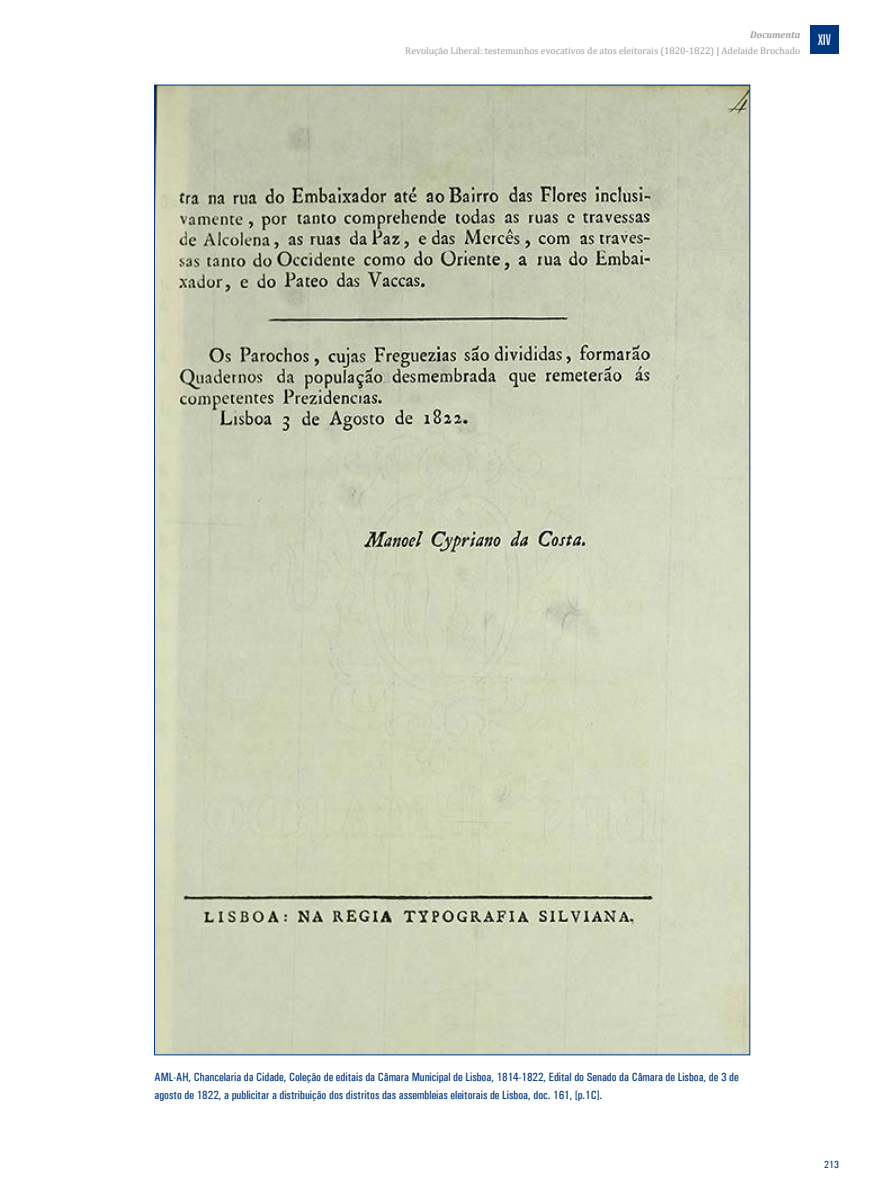
<style>
.page{position:relative;width:893px;height:1191px;background:#fff}
.page>*{position:absolute;margin:0;border:0;box-sizing:border-box;transform-origin:0 0}
.t1{font:extra-condensed 15px "Zurich BT";color:#fff}
.t2{font:500 condensed 12px/18px "Univers";color:#003884}
.t3{font:500 condensed 10.5px "Univers";color:#003884}
.t4{font:9.75px/16.2px "Cambria";color:#9d9d9c;text-align:right}
.s1{font-weight:700;font-style:italic}
.s2{font-weight:700}
</style>
<div class="page">
<div style="left:810px;top:25px;width:29px;height:29px;background:#003884"></div>
<img style="left:156px;top:87px;width:592px;height:966px">
<p class="t4" style="left:405px;top:26px;width:396px"><span class="s1">Documenta<br></span>Revolução Liberal: testemunhos evocativos de atos eleitorais (1820-1822) <span class="s2">|</span> Adelaide Brochado</p>
<p class="t1" style="left:818px;top:31px;width:14px">XIV</p>
<p class="t2" style="left:154px;top:1068px;width:586px">AML-AH, Chancelaria da Cidade, Coleção de editais da Câmara Municipal de Lisboa, 1814-1822, Edital do Senado da Câmara de Lisboa, de 3 de agosto de 1822, a publicitar a distribuição dos distritos das assembleias eleitorais de Lisboa, doc. 161, [p.1C].</p>
<p class="t3" style="left:824px;top:1158px;width:16px">213</p>
</div>
